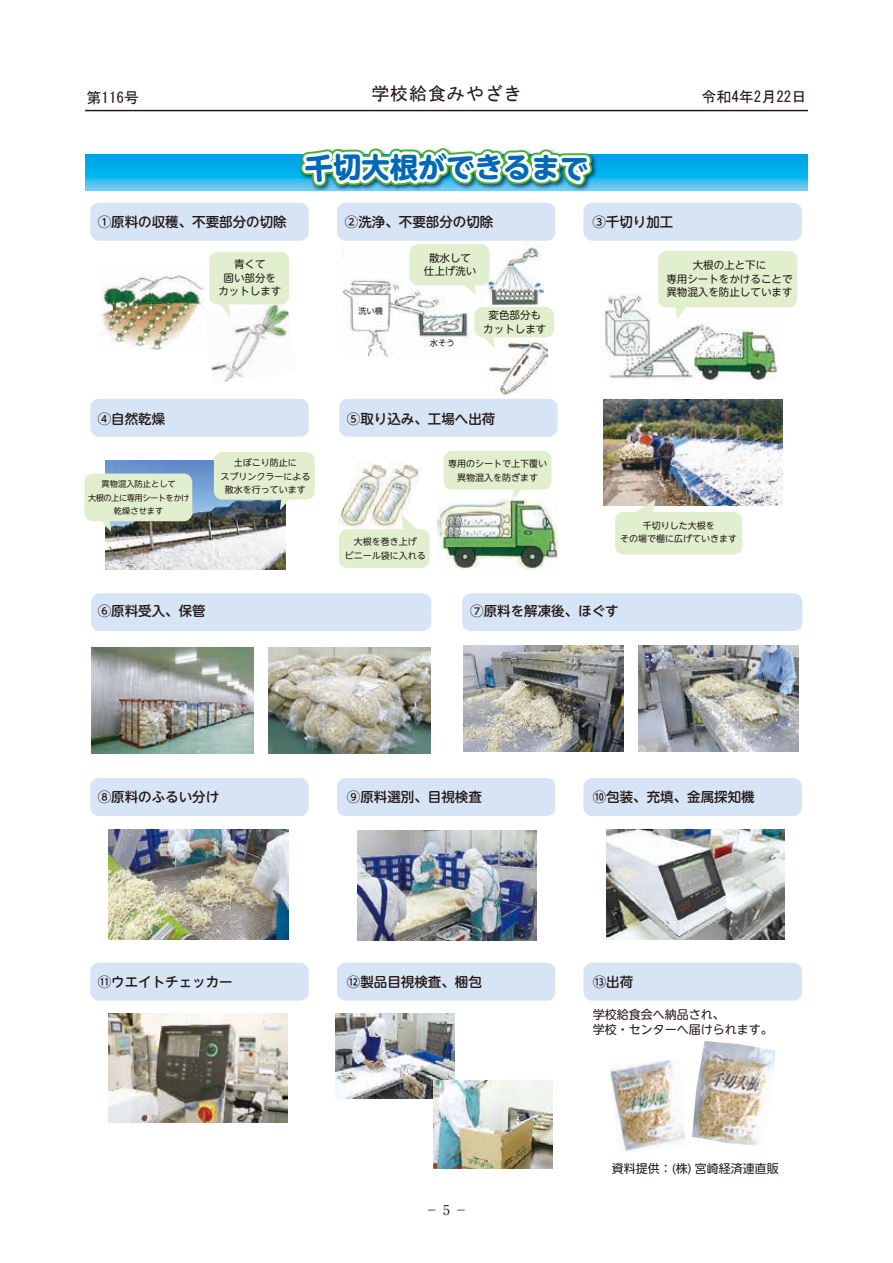
<style>
.page{position:relative;width:893px;height:1263px;background:#fff}
.page>*{position:absolute;margin:0;border:0;box-sizing:border-box;transform-origin:0 0}
.t1{font:700 28.35px "UD Shin M Go Pro";letter-spacing:-.005em;color:#0069b7}
.t2{font:18px "MS Gothic";letter-spacing:.05em;color:#231916}
.t3{font:15px "MS Gothic";color:#231916}
.t4{font:500 13.5px "UD Shin M Go Pr 6 N";color:#231916}
.t5{font:13.5px "Ryumin Pro";color:#231916}
.t6{font:12px/15px "UD Shin M Go Pr 6 N";color:#231916}
.t7{font:10.5px/13.5px "UD Shin M Go Pr 6 N";color:#231916;text-align:center}
.t8{font:9px/13.5px "UD Shin M Go Pr 6 N";color:#231916;text-align:center}
.t9{font:8.25px/13.5px "UD Shin M Go Pr 6 N";color:#231916;text-align:center}
</style>
<div class="page">
<div style="left:90px;top:203px;width:219px;height:38px;background:#d6e4f5;border-radius:9px"></div>
<div style="left:90px;top:778px;width:219px;height:38px;background:#d6e4f5;border-radius:9px"></div>
<div style="left:90px;top:399px;width:219px;height:38px;background:#d6e4f5;border-radius:9px"></div>
<div style="left:91px;top:593px;width:340px;height:38px;background:#d6e4f5;border-radius:9px"></div>
<div style="left:462px;top:593px;width:340px;height:38px;background:#d6e4f5;border-radius:9px"></div>
<div style="left:339px;top:399px;width:219px;height:38px;background:#d6e4f5;border-radius:9px"></div>
<div style="left:337px;top:203px;width:218px;height:38px;background:#d6e4f5;border-radius:9px"></div>
<div style="left:337px;top:778px;width:218px;height:38px;background:#d6e4f5;border-radius:9px"></div>
<div style="left:583px;top:203px;width:219px;height:38px;background:#d6e4f5;border-radius:9px"></div>
<div style="left:583px;top:778px;width:219px;height:38px;background:#d6e4f5;border-radius:9px"></div>
<div style="left:90px;top:963px;width:219px;height:38px;background:#d6e4f5;border-radius:9px"></div>
<div style="left:337px;top:963px;width:218px;height:38px;background:#d6e4f5;border-radius:9px"></div>
<div style="left:583px;top:963px;width:219px;height:38px;background:#d6e4f5;border-radius:9px"></div>
<img style="left:102px;top:275px;width:101px;height:74px">
<img style="left:211px;top:303px;width:78px;height:79px">
<img style="left:342px;top:245px;width:202px;height:112px">
<img style="left:601px;top:294px;width:177px;height:86px">
<img style="left:603px;top:400px;width:179px;height:105px">
<img style="left:464px;top:646px;width:159px;height:106px">
<img style="left:639px;top:646px;width:160px;height:106px">
<img style="left:105px;top:460px;width:181px;height:110px">
<img style="left:92px;top:647px;width:161px;height:107px">
<img style="left:269px;top:647px;width:161px;height:107px">
<img style="left:357px;top:831px;width:179px;height:109px">
<img style="left:108px;top:830px;width:181px;height:109px">
<img style="left:336px;top:1013px;width:119px;height:85px">
<img style="left:434px;top:1081px;width:119px;height:88px">
<img style="left:108px;top:1013px;width:180px;height:109px">
<img style="left:606px;top:830px;width:178px;height:109px">
<img style="left:489px;top:337px;width:59px;height:60px">
<div style="left:209px;top:252px;width:80px;height:52px;background:#e2efcf;border-radius:9px"></div>
<svg style="left:217px;top:304px;width:13px;height:14px"></svg>
<div style="left:409px;top:244px;width:80px;height:41px;background:#e2efcf;border-radius:9px"></div>
<svg style="left:460px;top:285px;width:16px;height:10px"></svg>
<div style="left:658px;top:251px;width:139px;height:56px;background:#e2efcf;border-radius:9px"></div>
<svg style="left:676px;top:307px;width:14px;height:12px"></svg>
<div style="left:474px;top:307px;width:80px;height:30px;background:#e2efcf;border-radius:9px"></div>
<svg style="left:482px;top:337px;width:13px;height:12px"></svg>
<div style="left:615px;top:512px;width:127px;height:42px;background:#e2efcf;border-radius:9px"></div>
<svg style="left:634px;top:499px;width:21px;height:13px"></svg>
<div style="left:214px;top:452px;width:101px;height:48px;background:#e2efcf;border-radius:9px"></div>
<svg style="left:280px;top:499px;width:16px;height:11px"></svg>
<div style="left:84px;top:473px;width:108px;height:48px;background:#e2efcf;border-radius:9px"></div>
<svg style="left:94px;top:521px;width:17px;height:11px"></svg>
<img style="left:438px;top:499px;width:120px;height:71px">
<div style="left:444px;top:451px;width:108px;height:39px;background:#e2efcf;border-radius:9px"></div>
<svg style="left:512px;top:489px;width:16px;height:11px"></svg>
<img style="left:338px;top:465px;width:31px;height:64px">
<img style="left:369px;top:464px;width:52px;height:65px">
<div style="left:339px;top:529px;width:91px;height:39px;background:#e2efcf;border-radius:9px"></div>
<svg style="left:401px;top:515px;width:18px;height:14px"></svg>
<svg style="left:85px;top:154px;width:723px;height:36px;background:#1ab3ed"></svg>
<img style="left:256px;top:154px;width:380px;height:49px">
<div style="left:355px;top:306px;width:31px;height:11px;background:#fff"></div>
<div style="left:427px;top:339px;width:31px;height:11px;background:#fff"></div>
<img style="left:692px;top:1041px;width:83px;height:105px">
<img style="left:610px;top:1060px;width:76px;height:91px">
<hr style="left:85px;top:110px;width:723px;height:1px;background:#231916">
<svg style="left:281px;top:148px;width:317px;height:57px"></svg>
<p class="t3" style="left:87px;top:90px;width:54px">第116号</p>
<h2 class="t2" style="left:371px;top:85px;width:152px">学校給食みやざき</h2>
<p class="t3" style="left:701px;top:90px;width:106px">令和4年2月22日</p>
<p class="t4" style="left:98px;top:210px;width:191px">①原料の収穫、不要部分の切除</p>
<h1 class="t1" style="left:362px;top:144px;width:171px">大根ができる</h1>
<p class="t4" style="left:345px;top:210px;width:150px">②洗浄、不要部分の切除</p>
<p class="t4" style="left:592px;top:210px;width:82px">③千切り加工</p>
<p class="t7" style="left:218px;top:257px;width:64px">青くて<br>固い部分をカットします</p>
<p class="t7" style="left:424px;top:250px;width:54px">散水して仕上げ洗い</p>
<p class="t7" style="left:666px;top:258px;width:127px">大根の上と下に<br>専用シートをかけることで異物混入を防止しています</p>
<p class="t7" style="left:483px;top:308px;width:64px">変色部分もカットします</p>
<p class="t9" style="left:358px;top:303px;width:26px">洗い機</p>
<p class="t9" style="left:430px;top:336px;width:26px">水そう</p>
<p class="t4" style="left:98px;top:407px;width:69px">④自然乾燥</p>
<p class="t9" style="left:88px;top:477px;width:103px">異物混入防止として<br>大根の上に専用シートをかけ乾燥させます</p>
<p class="t4" style="left:347px;top:407px;width:150px">⑤取り込み、工場へ出荷</p>
<p class="t8" style="left:220px;top:456px;width:91px">土ぼこり防止に<br>スプリンクラーによる散水を行っています</p>
<p class="t8" style="left:448px;top:456px;width:100px">専用のシートで上下覆い異物混入を防ぎます</p>
<p class="t8" style="left:345px;top:534px;width:83px">大根を巻き上げ<br>ビニール袋に入れる</p>
<p class="t8" style="left:620px;top:518px;width:118px">千切りした大根を<br>その場で棚に広げていきます</p>
<p class="t4" style="left:98px;top:599px;width:110px">⑥原料受入、保管</p>
<p class="t4" style="left:470px;top:599px;width:150px">⑦原料を解凍後、ほぐす</p>
<p class="t4" style="left:98px;top:786px;width:123px">⑧原料のふるい分け</p>
<p class="t4" style="left:98px;top:970px;width:137px">⑪ウエイトチェッカー</p>
<p class="t4" style="left:347px;top:786px;width:136px">⑨原料選別、目視検査</p>
<p class="t4" style="left:347px;top:970px;width:136px">⑫製品目視検査、梱包</p>
<p class="t5" style="left:425px;top:1200px;width:44px">− 5 −</p>
<p class="t4" style="left:593px;top:786px;width:163px">⑩包装、充填、金属探知機</p>
<p class="t4" style="left:593px;top:970px;width:42px">⑬出荷</p>
<p class="t6" style="left:593px;top:1006px;width:181px">学校給食会へ納品され、<br>学校・センターへ届けられます。</p>
<p class="t6" style="left:612px;top:1160px;width:169px">資料提供：(株) 宮崎経済連直販</p>
</div>
